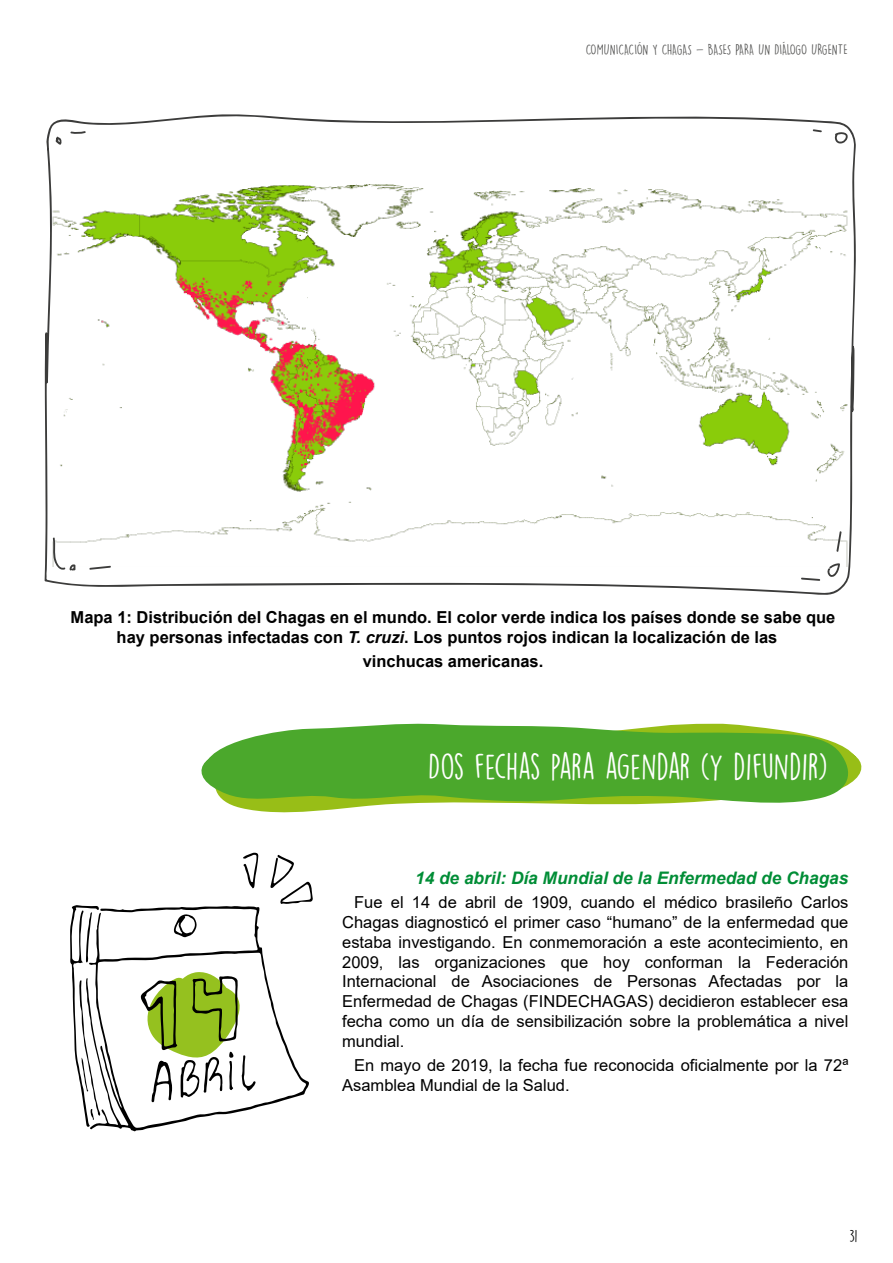
<style>
.page{position:relative;width:893px;height:1263px;background:#fff}
.page>*{position:absolute;margin:0;border:0;box-sizing:border-box;transform-origin:0 0}
.t1{font:33px "DK Lemon Yellow Sun";color:#fff}
.t2{font:italic 700 17.25px "Arial";color:#008d36}
.t3{font:16.5px/19.8px "Arial";color:#000;text-align:justify}
.t4{font:700 16.5px/19.8px "Arial";color:#000}
.t5{font:15px "DK Lemon Yellow Sun";color:#000}
.t6{font:13.5px "DK Lemon Yellow Sun";color:#575756}
.s1{font-style:italic}
</style>
<div class="page">
<svg style="left:90px;top:906px;width:219px;height:226px"></svg>
<svg style="left:174px;top:914px;width:23px;height:23px"></svg>
<svg style="left:270px;top:854px;width:43px;height:50px"></svg>
<svg style="left:243px;top:853px;width:15px;height:35px"></svg>
<svg style="left:70px;top:905px;width:30px;height:222px"></svg>
<svg style="left:246px;top:756px;width:616px;height:57px"></svg>
<svg style="left:201px;top:723px;width:654px;height:86px;background:#6db74a"></svg>
<svg style="left:141px;top:972px;width:115px;height:130px"></svg>
<svg style="left:45px;top:114px;width:811px;height:481px"></svg>
<svg style="left:834px;top:132px;width:14px;height:12px"></svg>
<svg style="left:813px;top:129px;width:9px;height:3px"></svg>
<svg style="left:827px;top:563px;width:13px;height:14px"></svg>
<svg style="left:836px;top:531px;width:6px;height:21px"></svg>
<svg style="left:801px;top:578px;width:19px;height:3px"></svg>
<svg style="left:52px;top:537px;width:23px;height:34px"></svg>
<svg style="left:89px;top:566px;width:22px;height:4px"></svg>
<svg style="left:56px;top:137px;width:6px;height:8px"></svg>
<svg style="left:70px;top:131px;width:16px;height:3px"></svg>
<p class="t6" style="left:586px;top:41px;width:263px">COMUNICACIÓN Y CHAGAS - BASES PARA UN DIÁLOGO URGENTE</p>
<p class="t4" style="left:117px;top:608px;width:720px;text-indent:-46px">Mapa 1: Distribución del Chagas en el mundo. El color verde indica los países donde se sabe que hay personas infectadas con <span class="s1">T. cruzi</span>. Los puntos rojos indican la localización de las</p>
<p class="t4" style="left:363px;top:652px;width:182px">vinchucas americanas.</p>
<h1 class="t1" style="left:428px;top:746px;width:401px">DOS FECHAS PARA AGENDAR (Y DIFUNDIR)</h1>
<p class="t2" style="left:415px;top:866px;width:435px">14 de abril: Día Mundial de la Enfermedad de Chagas</p>
<p class="t3" style="left:342px;top:892px;width:508px;text-indent:12px">Fue el 14 de abril de 1909, cuando el médico brasileño Carlos Chagas diagnosticó el primer caso “humano” de la enfermedad que estaba investigando. En conmemoración a este acontecimiento, en 2009, las organizaciones que hoy conforman la Federación Internacional de Asociaciones de Personas Afectadas por la Enfermedad de Chagas (FINDECHAGAS) decidieron establecer esa fecha como un día de sensibilización sobre la problemática a nivel mundial.</p>
<p class="t3" style="left:342px;top:1055px;width:508px;text-indent:12px">En mayo de 2019, la fecha fue reconocida oficialmente por la 72ª<br>Asamblea Mundial de la Salud.</p>
<p class="t5" style="left:849px;top:1226px;width:9px">31</p>
</div>
